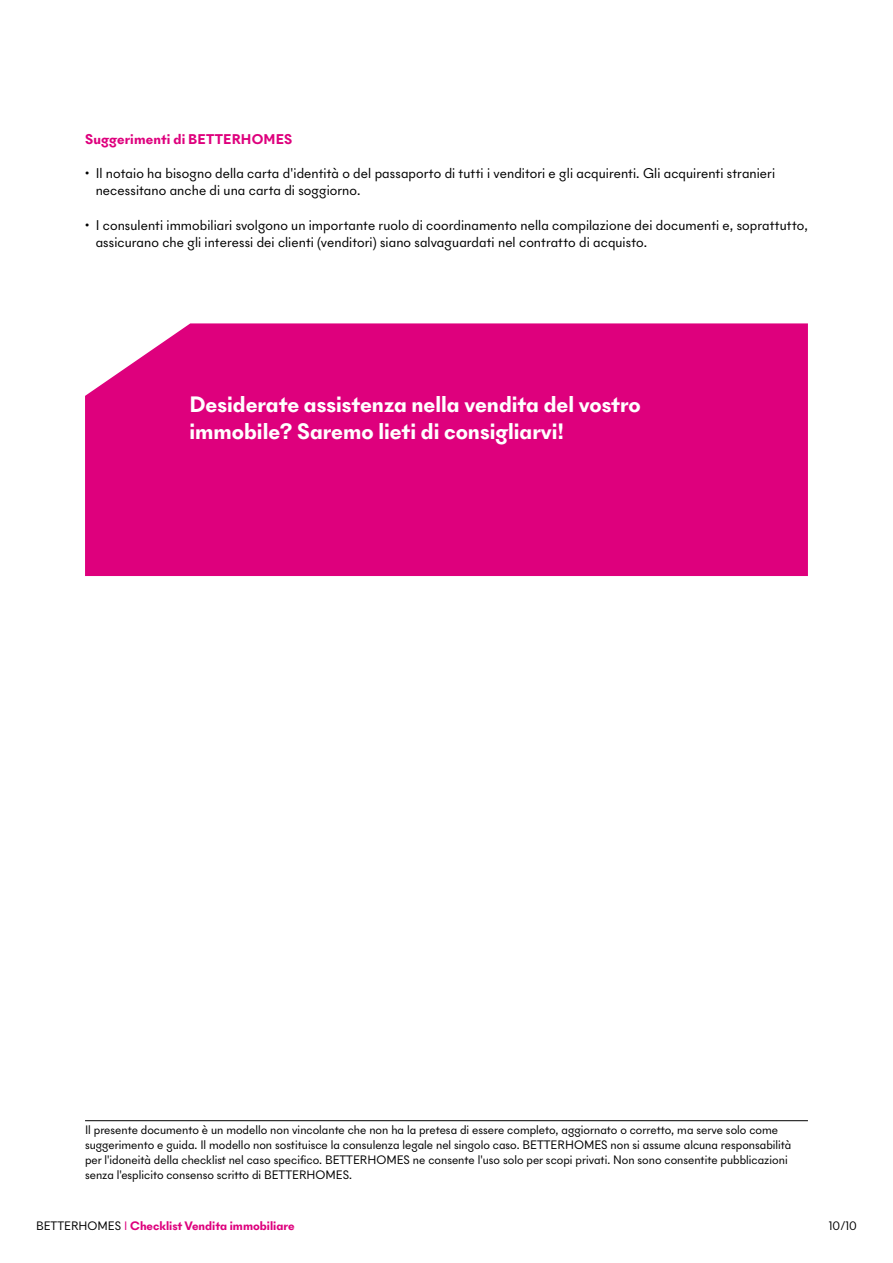
<style>
.page{position:relative;width:893px;height:1263px;background:#fff}
.page>*{position:absolute;margin:0;border:0;box-sizing:border-box;transform-origin:0 0}
.t1{font:700 22.5px/27px "New Panam Skyline";color:#fff}
.t2{font:14.25px/17.2px "New Panam Skyline";letter-spacing:.005em;color:#000}
.t3{font:700 14.25px "New Panam Skyline";letter-spacing:.01em;color:#de007d}
.t4{font:12.3px/15px "New Panam Skyline";color:#000}
.t5{font:700 12.3px "New Panam Skyline";color:#de007d}
.s1{font-weight:400;color:#000}
.s2{font-weight:400}
</style>
<div class="page">
<hr style="left:85px;top:1120px;width:723px;height:1px;background:#000">
<div style="left:85px;top:323px;width:723px;height:253px;background:#de007d"></div>
<p class="t3" style="left:85px;top:129px;width:209px">Suggerimenti di BETTERHOMES</p>
<p class="t2" style="left:96px;top:164px;width:681px;text-indent:-11px"><sup>•</sup> Il notaio ha bisogno della carta d'identità o del passaporto di tutti i venditori e gli acquirenti. Gli acquirenti stranieri necessitano anche di una carta di soggiorno.</p>
<p class="t2" style="left:96px;top:216px;width:714px;text-indent:-11px"><sup>•</sup> I consulenti immobiliari svolgono un importante ruolo di coordinamento nella compilazione dei documenti e, soprattutto, assicurano che gli interessi dei clienti (venditori) siano salvaguardati nel contratto di acquisto.</p>
<h1 class="t1" style="left:190px;top:391px;width:453px">Desiderate assistenza nella vendita del vostro immobile? Saremo lieti di consigliarvi!</h1>
<p class="t4" style="left:85px;top:1122px;width:708px">Il presente documento è un modello non vincolante che non ha la pretesa di essere completo, aggiornato o corretto, ma serve solo come suggerimento e guida. Il modello non sostituisce la consulenza legale nel singolo caso. BETTERHOMES non si assume alcuna responsabilità per l'idoneità della checklist nel caso specifico. BETTERHOMES ne consente l'uso solo per scopi privati. Non sono consentite pubblicazioni senza l'esplicito consenso scritto di BETTERHOMES.</p>
<p class="t5" style="left:36px;top:1218px;width:260px"><span class="s1">BETTERHOMES</span> <span class="s2">I</span> Checklist Vendita immobiliare</p>
<p class="t4" style="left:829px;top:1218px;width:30px">10/10</p>
</div>
